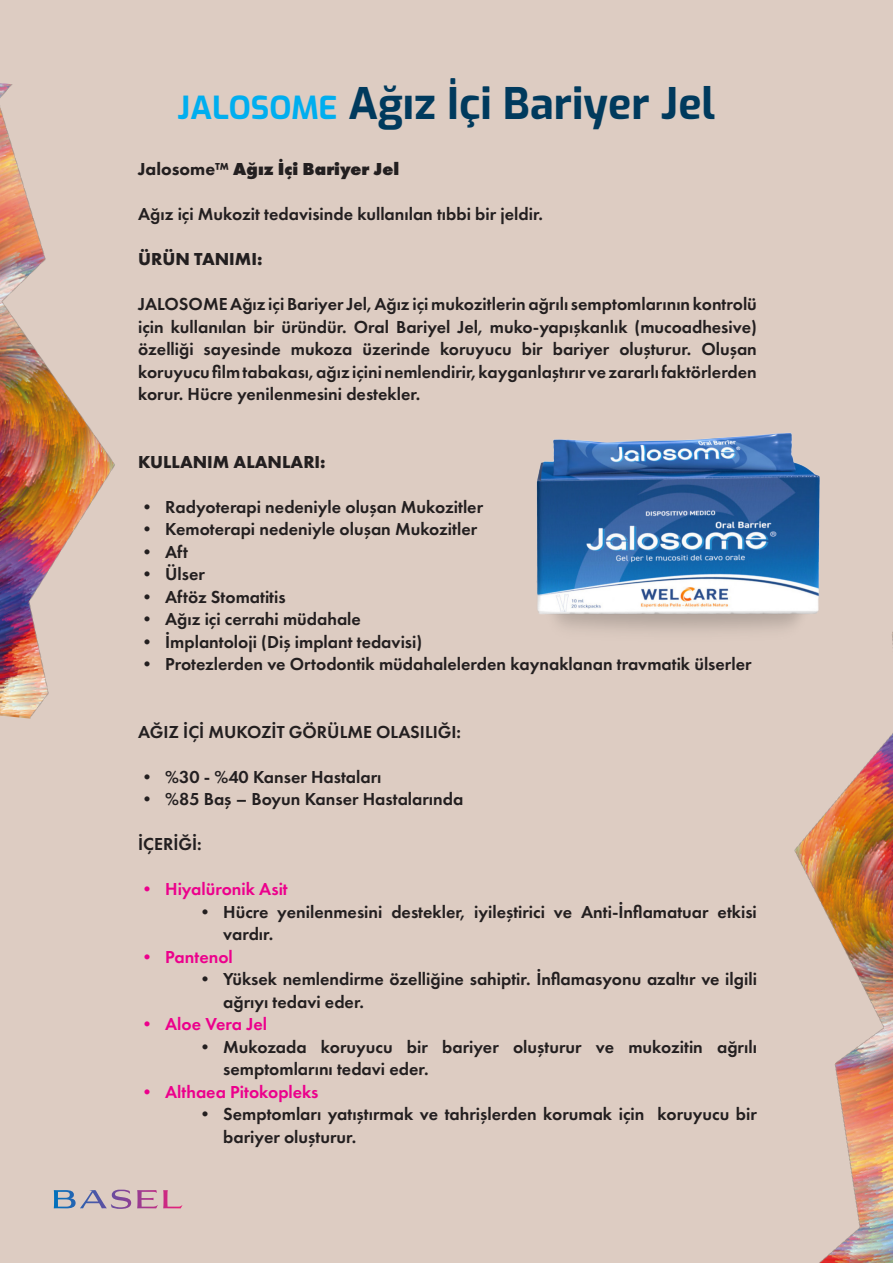
<style>
.page{position:relative;width:893px;height:1263px;background:#ddccc2}
.page>*{position:absolute;margin:0;border:0;box-sizing:border-box;transform-origin:0 0}
.t1{font:700 43.35px "Exo";color:#003a5d}
.t2{font:600 18px/22.5px "Futura PT";color:#231f20}
.t3{font:600 18px "Futura PT";color:#ec008c}
.t4{font:700 18px "Futura PT";color:#231f20}
.t5{font:800 18px "Futura PT";color:#231f20}
.s1{font-size:31.65px;color:#00aeef}
.s2{font-style:inherit}
</style>
<div class="page">
<img style="left:794px;top:746px;width:99px;height:517px">
<img style="left:0;top:83px;width:115px;height:636px">
<svg style="left:54px;top:1190px;width:128px;height:19px"></svg>
<img style="left:536px;top:433px;width:357px;height:313px">
<p class="t1" style="left:178px;top:71px;width:539px"><span class="s1">JALOSOME</span> Ağız İçi Bariyer Jel</p>
<p class="t5" style="left:138px;top:158px;width:263px"><span class="s2">Jalosome™</span> Ağız İçi Bariyer Jel</p>
<p class="t2" style="left:138px;top:203px;width:406px">Ağız içi Mukozit tedavisinde kullanılan tıbbi bir jeldir.</p>
<p class="t4" style="left:138px;top:248px;width:126px">ÜRÜN TANIMI:</p>
<p class="t2" style="left:138px;top:293px;width:620px;text-align:justify">JALOSOME Ağız içi Bariyer Jel, Ağız içi mukozitlerin ağrılı semptomlarının kontrolü için kullanılan bir üründür. Oral Bariyel Jel, muko-yapışkanlık (mucoadhesive) özelliği sayesinde mukoza üzerinde koruyucu bir bariyer oluşturur. Oluşan koruyucu film tabakası, ağız içini nemlendirir, kayganlaştırır ve zararlı faktörlerden korur. Hücre yenilenmesini destekler.</p>
<p class="t4" style="left:138px;top:450px;width:189px">KULLANIM ALANLARI:</p>
<p class="t2" style="left:138px;top:495px;width:346px">• Radyoterapi nedeniyle oluşan Mukozitler</p>
<p class="t2" style="left:138px;top:518px;width:341px">• Kemoterapi nedeniyle oluşan Mukozitler</p>
<p class="t2" style="left:138px;top:540px;width:51px">• Aft</p>
<p class="t2" style="left:138px;top:563px;width:68px">• Ülser</p>
<p class="t2" style="left:138px;top:585px;width:149px">• Aftöz Stomatitis</p>
<p class="t2" style="left:138px;top:608px;width:224px">• Ağız içi cerrahi müdahale</p>
<p class="t2" style="left:138px;top:630px;width:286px">• İmplantoloji (Diş implant tedavisi)</p>
<p class="t2" style="left:138px;top:653px;width:615px">• Protezlerden ve Ortodontik müdahalelerden kaynaklanan travmatik ülserler</p>
<p class="t2" style="left:138px;top:720px;width:324px">AĞIZ İÇİ MUKOZİT GÖRÜLME OLASILIĞI:</p>
<p class="t2" style="left:138px;top:765px;width:245px">• %30 - %40 Kanser Hastaları</p>
<p class="t2" style="left:138px;top:788px;width:327px">• %85 Baş – Boyun Kanser Hastalarında</p>
<p class="t2" style="left:138px;top:833px;width:65px">İÇERİĞİ:</p>
<p class="t3" style="left:138px;top:878px;width:151px">• Hiyalüronik Asit</p>
<p class="t2" style="left:223px;top:900px;width:535px;text-indent:-27px">• Hücre yenilenmesini destekler, iyileştirici ve Anti-İnflamatuar etkisi vardır.</p>
<p class="t3" style="left:138px;top:946px;width:96px">• Pantenol</p>
<p class="t2" style="left:223px;top:968px;width:535px;text-indent:-27px">• Yüksek nemlendirme özelliğine sahiptir. İnflamasyonu azaltır ve ilgili ağrıyı tedavi eder.</p>
<p class="t3" style="left:138px;top:1013px;width:130px">• Aloe Vera Jel</p>
<p class="t2" style="left:223px;top:1035px;width:535px;text-indent:-27px">• Mukozada koruyucu bir bariyer oluşturur ve mukozitin ağrılı semptomlarını tedavi eder.</p>
<p class="t3" style="left:138px;top:1081px;width:182px">• Althaea Pitokopleks</p>
<p class="t2" style="left:223px;top:1103px;width:535px;text-indent:-27px">• Semptomları yatıştırmak ve tahrişlerden korumak için koruyucu bir bariyer oluşturur.</p>
</div>
